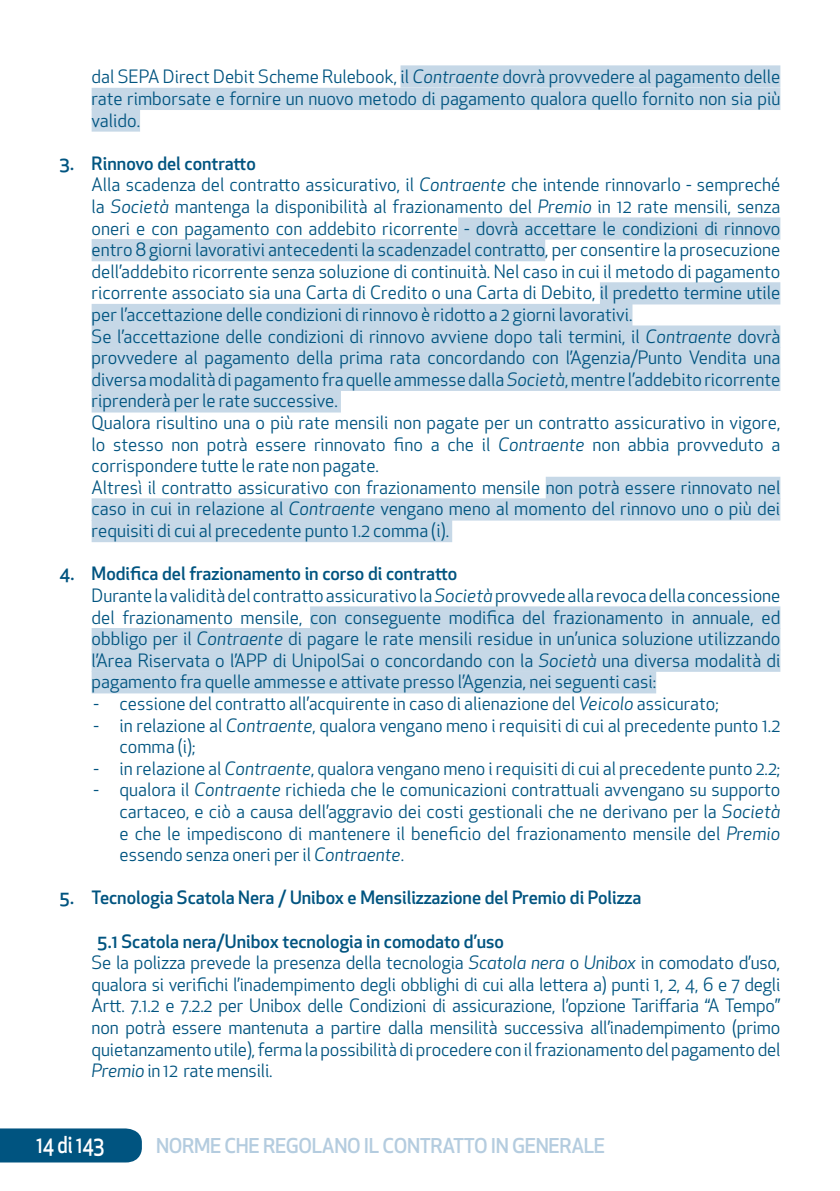
<style>
.page{position:relative;width:840px;height:1191px;background:#fff}
.page>*{position:absolute;margin:0;border:0;box-sizing:border-box;transform-origin:0 0}
.t1{font:500 22.8px "Apex New";letter-spacing:-.01em;color:#fff;scale:.83 1}
.t2{font:500 20px "Apex New";letter-spacing:-.02em;color:#b4ccdf}
.t3{font:18px/21.6px "Apex New";color:#005480}
.t4{font:500 18px "Apex New";color:#005480}
.s1{font-style:italic}
.s2{font-weight:500}
</style>
<div class="page">
<div style="left:0;top:1128px;width:142px;height:34px;background:#005480"></div>
<div style="left:400px;top:65px;width:380px;height:23px;background:#c6d8e7"></div>
<div style="left:92px;top:88px;width:688px;height:22px;background:#c6d8e7"></div>
<div style="left:92px;top:109px;width:48px;height:23px;background:#c6d8e7"></div>
<div style="left:458px;top:217px;width:322px;height:23px;background:#c6d8e7"></div>
<div style="left:92px;top:239px;width:453px;height:22px;background:#c6d8e7"></div>
<div style="left:599px;top:282px;width:181px;height:22px;background:#c6d8e7"></div>
<div style="left:92px;top:304px;width:540px;height:22px;background:#c6d8e7"></div>
<div style="left:92px;top:325px;width:688px;height:23px;background:#c6d8e7"></div>
<div style="left:92px;top:347px;width:688px;height:22px;background:#c6d8e7"></div>
<div style="left:92px;top:369px;width:688px;height:22px;background:#c6d8e7"></div>
<div style="left:92px;top:390px;width:249px;height:22px;background:#c6d8e7"></div>
<div style="left:545px;top:477px;width:235px;height:22px;background:#c6d8e7"></div>
<div style="left:92px;top:498px;width:688px;height:22px;background:#c6d8e7"></div>
<div style="left:92px;top:520px;width:360px;height:22px;background:#c6d8e7"></div>
<div style="left:310px;top:606px;width:470px;height:22px;background:#c6d8e7"></div>
<div style="left:92px;top:628px;width:688px;height:22px;background:#c6d8e7"></div>
<div style="left:92px;top:649px;width:688px;height:23px;background:#c6d8e7"></div>
<div style="left:92px;top:671px;width:563px;height:22px;background:#c6d8e7"></div>
<p class="t3" style="left:92px;top:65px;width:689px;text-align:justify">dal SEPA Direct Debit Scheme Rulebook, il <span class="s1">Contraente</span> dovrà provvedere al pagamento delle rate rimborsate e fornire un nuovo metodo di pagamento qualora quello fornito non sia più valido.</p>
<p class="t3" style="left:92px;top:152px;width:690px;text-indent:-32px"><span class="s2">3. Rinnovo del contratto<br></span>Alla scadenza del contratto assicurativo, il <span class="s1">Contraente</span> che intende rinnovarlo - sempreché la <span class="s1">Società</span> mantenga la disponibilità al frazionamento del <span class="s1">Premio</span> in 12 rate mensili, senza oneri e con pagamento con addebito ricorrente - dovrà accettare le condizioni di rinnovo entro 8 giorni lavorativi antecedenti la scadenzadel contratto, per consentire la prosecuzione dell’addebito ricorrente senza soluzione di continuità. Nel caso in cui il metodo di pagamento ricorrente associato sia una Carta di Credito o una Carta di Debito, il predetto termine utile per l’accettazione delle condizioni di rinnovo è ridotto a 2 giorni lavorativi.<br>Se l’accettazione delle condizioni di rinnovo avviene dopo tali termini, il <span class="s1">Contraente</span> dovrà provvedere al pagamento della prima rata concordando con l’Agenzia/Punto Vendita una diversa modalità di pagamento fra quelle ammesse dalla <span class="s1">Società</span>, mentre l’addebito ricorrente riprenderà per le rate successive.<br>Qualora risultino una o più rate mensili non pagate per un contratto assicurativo in vigore, lo stesso non potrà essere rinnovato fino a che il <span class="s1">Contraente</span> non abbia provveduto a corrispondere tutte le rate non pagate.<br>Altresì il contratto assicurativo con frazionamento mensile non potrà essere rinnovato nel caso in cui in relazione al <span class="s1">Contraente</span> vengano meno al momento del rinnovo uno o più dei requisiti di cui al precedente punto 1.2 comma (i).</p>
<p class="t3" style="left:92px;top:563px;width:690px;text-indent:-32px"><span class="s2">4. Modifica del frazionamento in corso di contratto<br></span>Durante la validità del contratto assicurativo la <span class="s1">Società</span> provvede alla revoca della concessione del frazionamento mensile, con conseguente modifica del frazionamento in annuale, ed obbligo per il <span class="s1">Contraente</span> di pagare le rate mensili residue in un’unica soluzione utilizzando l’Area Riservata o l’APP di UnipolSai o concordando con la <span class="s1">Società</span> una diversa modalità di pagamento fra quelle ammesse e attivate presso l’Agenzia, nei seguenti casi:</p>
<p class="t3" style="left:94px;top:692px;width:626px">- cessione del contratto all’acquirente in caso di alienazione del <span class="s1">Veicolo</span> assicurato;</p>
<p class="t3" style="left:120px;top:714px;width:661px;text-indent:-26px">- in relazione al <span class="s1">Contraente</span>, qualora vengano meno i requisiti di cui al precedente punto 1.2 comma (i);</p>
<p class="t3" style="left:94px;top:757px;width:687px">- in relazione al <span class="s1">Contraente</span>, qualora vengano meno i requisiti di cui al precedente punto 2.2;</p>
<p class="t3" style="left:120px;top:779px;width:662px;text-align:justify;text-indent:-26px">- qualora il <span class="s1">Contraente</span> richieda che le comunicazioni contrattuali avvengano su supporto cartaceo, e ciò a causa dell’aggravio dei costi gestionali che ne derivano per la <span class="s1">Società </span>e che le impediscono di mantenere il beneficio del frazionamento mensile del <span class="s1">Premio </span>essendo senza oneri per il <span class="s1">Contraente</span>.</p>
<p class="t4" style="left:60px;top:885px;width:583px">5. Tecnologia Scatola Nera / Unibox e Mensilizzazione del Premio di Polizza</p>
<p class="t3" style="left:92px;top:930px;width:690px;text-indent:6px"><span class="s2">5.1 Scatola nera/Unibox tecnologia in comodato d’uso<br></span>Se la polizza prevede la presenza della tecnologia <span class="s1">Scatola nera</span> o <span class="s1">Unibox</span> in comodato d’uso, qualora si verifichi l’inadempimento degli obblighi di cui alla lettera a) punti 1, 2, 4, 6 e 7 degli Artt. 7.1.2 e 7.2.2 per Unibox delle Condizioni di assicurazione, l’opzione Tariffaria “A Tempo” non potrà essere mantenuta a partire dalla mensilità successiva all’inadempimento (primo quietanzamento utile), ferma la possibilità di procedere con il frazionamento del pagamento del <span class="s1">Premio</span> in 12 rate mensili.</p>
<p class="t1" style="left:36px;top:1129px;width:84px">14 di 143</p>
<p class="t2" style="left:156px;top:1132px;width:450px">NORME CHE REGOLANO IL CONTRATTO IN GENERALE</p>
</div>
